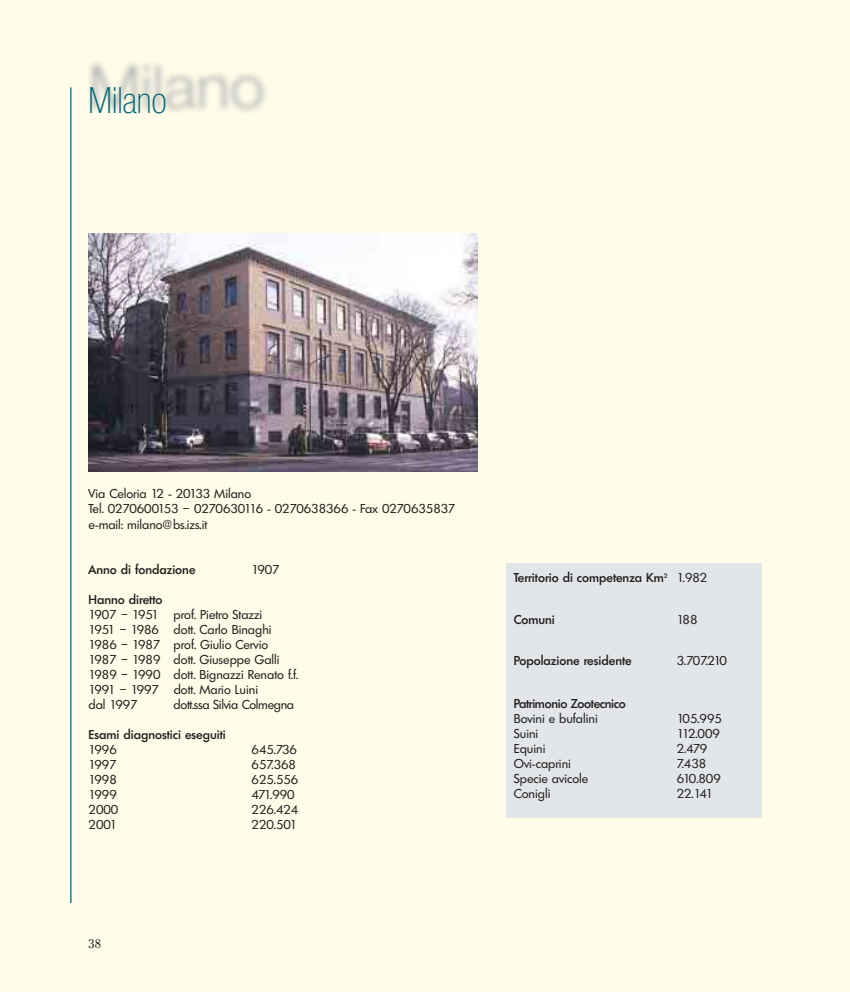
<style>
.page{position:relative;width:850px;height:992px;background:#fff}
.page>*{position:absolute;margin:0;border:0;box-sizing:border-box;transform-origin:0 0}
.t1{font:100 condensed 36.25px "Helvetica Neue";color:#006578}
.t2{font:12.5px/15px "Limerick";color:#231f1f}
.t3{font:500 12.5px "Limerick";color:#231f1f}
.t4{font:12.5px "Limerick";letter-spacing:-.025em;color:#231f1f}
.t5{font:500 12.5px "Limerick";letter-spacing:-.025em;color:#231f1f}
.t6{font:12.5px "Clearface";color:#231f1f}
.s1{font-weight:400}
</style>
<div class="page">
<div style="left:0;top:0;width:850px;height:991px;background:#fffde9"></div>
<hr style="left:70px;top:87px;width:1px;height:815px;background:#006578">
<img style="left:89px;top:234px;width:389px;height:238px">
<div style="left:507px;top:563px;width:255px;height:254px;background:#e2e6e9"></div>
<h1 class="t1" style="left:89px;top:87px;width:80px">Milano</h1>
<p class="t2" style="left:89px;top:487px;width:369px">Via Celoria 12 - 20133 Milano<br>Tel. 0270600153 – 0270630116 - 0270638366 - Fax 0270635837 e-mail: milano@bs.izs.it</p>
<p class="t3" style="left:89px;top:563px;width:109px">Anno di fondazione</p>
<p class="t2" style="left:252px;top:562px;width:30px">1907</p>
<p class="t3" style="left:89px;top:593px;width:75px">Hanno diretto</p>
<p class="t2" style="left:89px;top:607px;width:211px">1907 – 1951 prof. Pietro Stazzi<br>1951 – 1986 dott. Carlo Binaghi<br>1986 – 1987 prof. Giulio Cervio<br>1987 – 1989 dott. Giuseppe Galli<br>1989 – 1990 dott. Bignazzi Renato f.f.<br>1991 – 1997 dott. Mario Luini<br>dal 1997</p>
<p class="t4" style="left:174px;top:698px;width:122px">dott.ssa Silvia Colmegna</p>
<p class="t3" style="left:89px;top:728px;width:139px">Esami diagnostici eseguiti</p>
<p class="t2" style="left:89px;top:742px;width:30px">1996</p>
<p class="t2" style="left:252px;top:742px;width:47px">645.736</p>
<p class="t2" style="left:89px;top:757px;width:30px">1997</p>
<p class="t2" style="left:252px;top:757px;width:46px">657.368</p>
<p class="t2" style="left:89px;top:772px;width:30px">1998</p>
<p class="t2" style="left:252px;top:772px;width:48px">625.556</p>
<p class="t2" style="left:89px;top:787px;width:30px">1999</p>
<p class="t2" style="left:252px;top:787px;width:45px">471.990</p>
<p class="t2" style="left:89px;top:802px;width:31px">2000</p>
<p class="t2" style="left:252px;top:802px;width:48px">226.424</p>
<p class="t2" style="left:89px;top:817px;width:30px">2001</p>
<p class="t2" style="left:252px;top:817px;width:47px">220.501</p>
<p class="t6" style="left:89px;top:938px;width:14px">38</p>
<p class="t3" style="left:514px;top:571px;width:195px">Territorio di competenza Km<sup>2</sup> <span class="s1">1.982</span></p>
<p class="t3" style="left:514px;top:614px;width:43px">Comuni</p>
<p class="t2" style="left:677px;top:613px;width:22px">188</p>
<p class="t3" style="left:514px;top:654px;width:119px">Popolazione residente</p>
<p class="t2" style="left:677px;top:653px;width:52px">3.707.210</p>
<p class="t5" style="left:514px;top:697px;width:114px">Patrimonio Zootecnico</p>
<p class="t2" style="left:514px;top:711px;width:86px">Bovini e bufalini</p>
<p class="t2" style="left:677px;top:711px;width:47px">105.995</p>
<p class="t2" style="left:514px;top:726px;width:26px">Suini</p>
<p class="t2" style="left:677px;top:726px;width:45px">112.009</p>
<p class="t2" style="left:514px;top:741px;width:33px">Equini</p>
<p class="t2" style="left:677px;top:741px;width:32px">2.479</p>
<p class="t2" style="left:514px;top:756px;width:59px">Ovi-caprini</p>
<p class="t2" style="left:677px;top:756px;width:31px">7.438</p>
<p class="t2" style="left:514px;top:771px;width:76px">Specie avicole</p>
<p class="t2" style="left:677px;top:771px;width:46px">610.809</p>
<p class="t2" style="left:514px;top:786px;width:38px">Conigli</p>
<p class="t2" style="left:677px;top:786px;width:38px">22.141</p>
</div>
